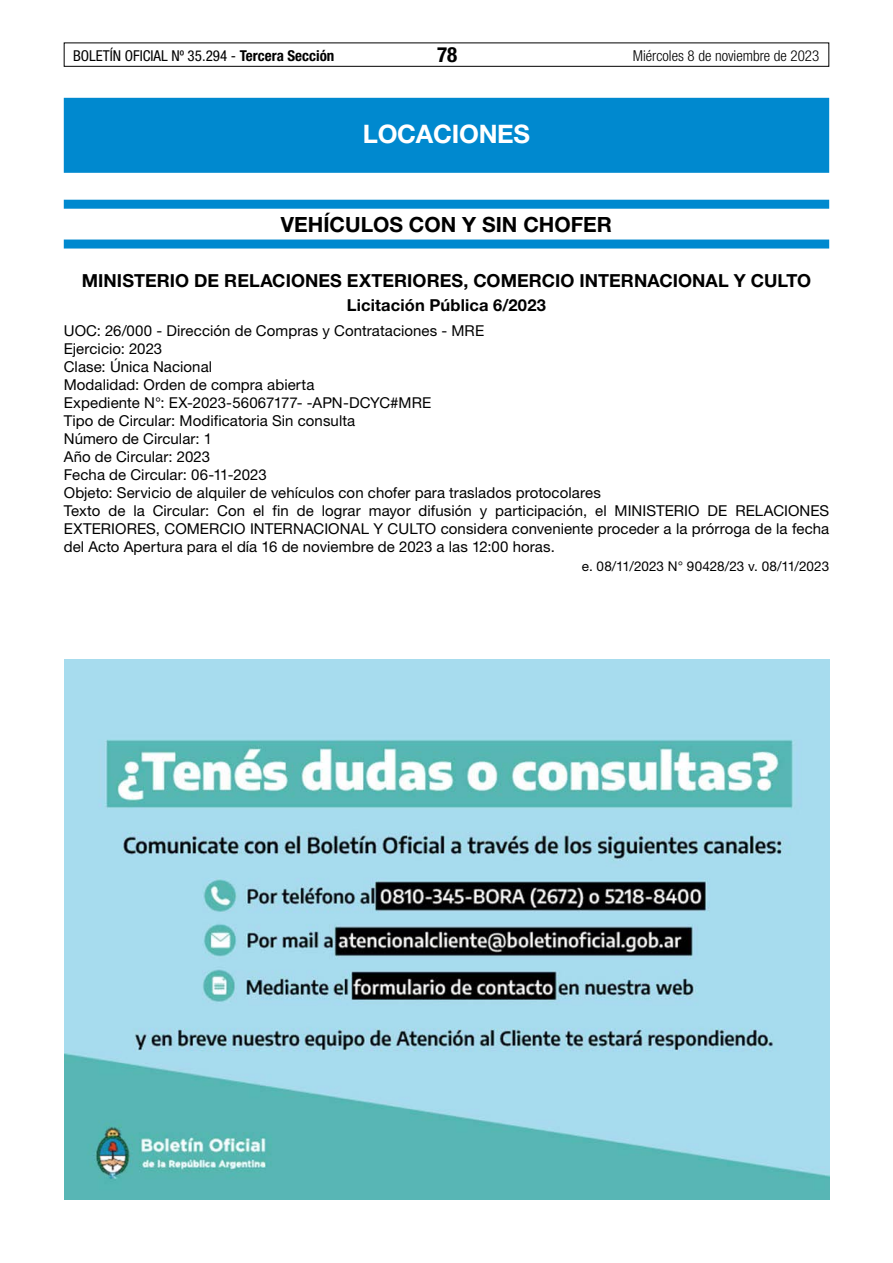
<style>
.page{position:relative;width:893px;height:1263px;background:#fff}
.page>*{position:absolute;margin:0;border:0;box-sizing:border-box;transform-origin:0 0}
.t1{font:700 25.5px "Helvetica Neue LT Std";letter-spacing:-.01em;color:#fff}
.t2{font:700 21px "Helvetica Neue LT Std";color:#000}
.t3{font:700 condensed 21px "Helvetica Neue LT Std";color:#000}
.t4{font:700 18px "Helvetica Neue LT Std";letter-spacing:.005em;color:#000}
.t5{font:700 16.5px "Helvetica Neue LT Std";letter-spacing:.01em;color:#000}
.t6{font:15px/18px "Helvetica Neue LT Std";letter-spacing:.005em;color:#000}
.t7{font:condensed 15px "Helvetica Neue LT Std";color:#000}
.t8{font:300 condensed 15px "Helvetica Neue LT Std";color:#000}
.t9{font:13.5px "Helvetica Neue LT Std";letter-spacing:-.005em;color:#000}
.s1{font-weight:700}
</style>
<div class="page">
<div style="left:64px;top:43px;width:765px;height:24px;border:1px solid #000"></div>
<div style="left:64px;top:98px;width:765px;height:75px;background:#0089cf"></div>
<div style="left:64px;top:200px;width:765px;height:9px;background:#0089cf"></div>
<div style="left:64px;top:240px;width:765px;height:9px;background:#0089cf"></div>
<img style="left:65px;top:659px;width:764px;height:540px">
<p class="t7" style="left:73px;top:47px;width:263px">BOLETÍN OFICIAL Nº 35.294 - <span class="s1">Tercera Sección</span></p>
<h2 class="t3" style="left:437px;top:42px;width:22px">78</h2>
<p class="t8" style="left:633px;top:47px;width:188px">Miércoles 8 de noviembre de 2023</p>
<h1 class="t1" style="left:363px;top:118px;width:169px">LOCACIONES</h1>
<h2 class="t2" style="left:281px;top:212px;width:333px">VEHÍCULOS CON Y SIN CHOFER</h2>
<p class="t4" style="left:82px;top:270px;width:731px">MINISTERIO DE RELACIONES EXTERIORES, COMERCIO INTERNACIONAL Y CULTO</p>
<p class="t5" style="left:347px;top:295px;width:201px">Licitación Pública 6/2023</p>
<p class="t6" style="left:64px;top:321px;width:767px">UOC: 26/000 - Dirección de Compras y Contrataciones - MRE<br>Ejercicio: 2023<br>Clase: Única Nacional<br>Modalidad: Orden de compra abierta<br>Expediente N°: EX-2023-56067177- -APN-DCYC#MRE<br>Tipo de Circular: Modificatoria Sin consulta<br>Número de Circular: 1<br>Año de Circular: 2023<br>Fecha de Circular: 06-11-2023<br>Objeto: Servicio de alquiler de vehículos con chofer para traslados protocolares<br>Texto de la Circular: Con el fin de lograr mayor difusión y participación, el MINISTERIO DE RELACIONES EXTERIORES, COMERCIO INTERNACIONAL Y CULTO considera conveniente proceder a la prórroga de la fecha del Acto Apertura para el día 16 de noviembre de 2023 a las 12:00 horas.</p>
<p class="t9" style="left:582px;top:558px;width:249px">e. 08/11/2023 N° 90428/23 v. 08/11/2023</p>
</div>
